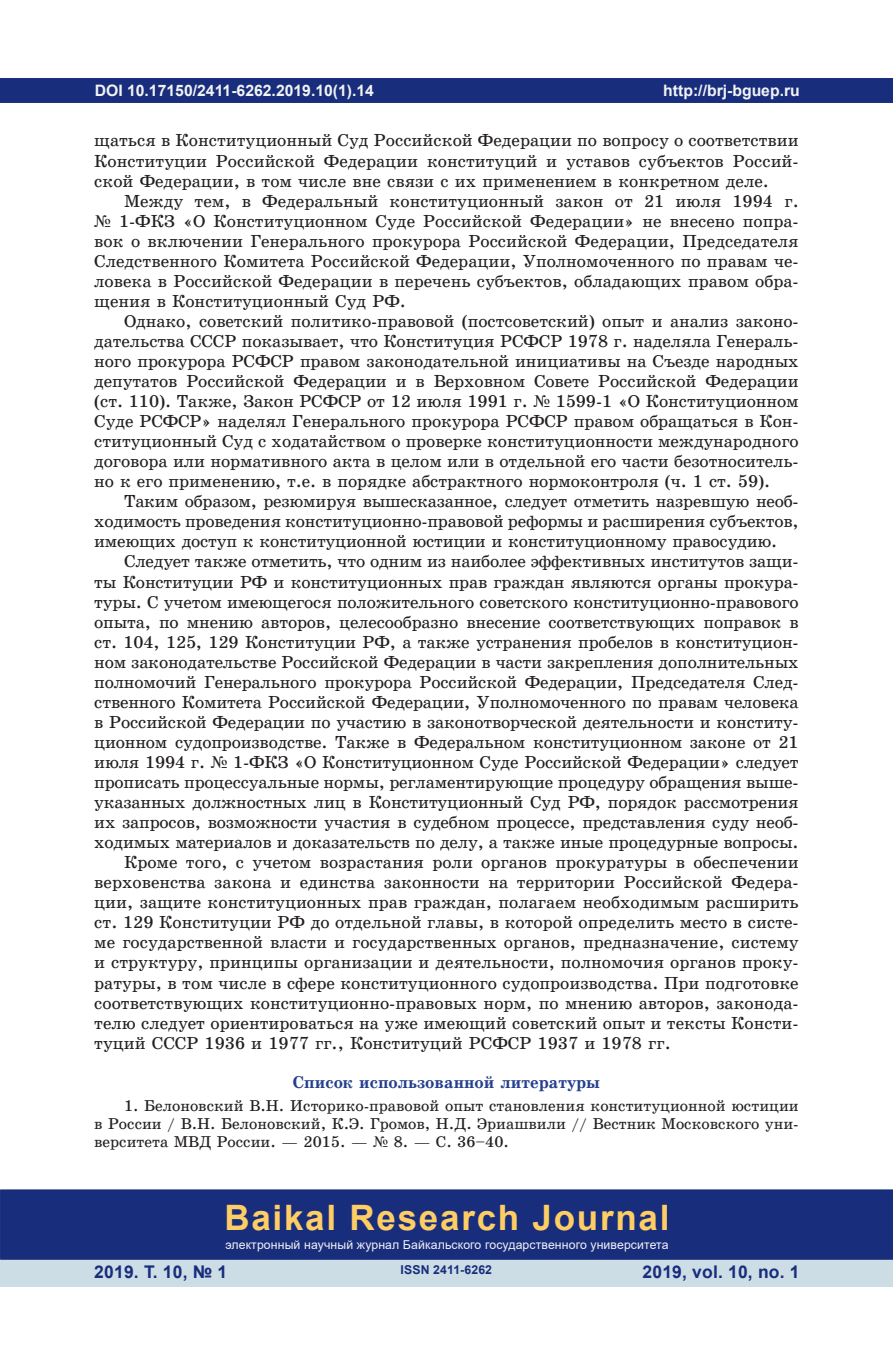
<style>
.page{position:relative;width:893px;height:1360px;background:#fff}
.page>*{position:absolute;margin:0;border:0;box-sizing:border-box;transform-origin:0 0}
.t1{font:700 35px "Arial";letter-spacing:.05em;color:#fecd64}
.t2{font:17.5px/20.1px "School Book C";letter-spacing:-.01em;color:#231f20;text-align:justify}
.t3{font:700 17.5px "Arial";letter-spacing:.01em;color:#182d7c}
.t4{font:17.15px "School Book C Bold";color:#253f8e}
.t5{font:15.75px/17.8px "School Book C";color:#231f20;text-align:justify}
.t6{font:700 15.75px "Arial";color:#f2f3f4}
.t7{font:12.25px "Arial";letter-spacing:.01em;color:#f2f3f4}
.t8{font:700 12.25px "Arial";letter-spacing:.01em;color:#182d7c}
.s1{font-family:"Times New Roman"}
</style>
<div class="page">
<div style="left:0;top:78px;width:893px;height:25px;background:#182d7c"></div>
<div style="left:0;top:1258px;width:893px;height:28px;background:#cddde6"></div>
<div style="left:0;top:1189px;width:893px;height:70px;background:#182d7c;border:2px solid #182d7c"></div>
<p class="t6" style="left:95px;top:79px;width:281px">DOI 10.17150/2411-6262.2019.10(1).14</p>
<p class="t2" style="left:94px;top:131px;width:706px">щаться в Конституционный Суд Российской Федерации по вопросу о соответствии Конституции Российской Федерации конституций и уставов субъектов Россий&shy;ской Федерации, в том числе вне связи с их применением в конкретном деле.</p>
<p class="t2" style="left:94px;top:191px;width:706px;text-indent:30px">Между тем, в Федеральный конституционный закон от 21 июля 1994 г. <span class="s1">№</span> 1-ФКЗ «О Конституционном Суде Российской Федерации» не внесено попра&shy;вок о включении Генерального прокурора Российской Федерации, Председателя Следственного Комитета Российской Федерации, Уполномоченного по правам че&shy;ловека в Российской Федерации в перечень субъектов, обладающих правом обра&shy;щения в Конституционный Суд РФ.</p>
<p class="t2" style="left:94px;top:311px;width:706px;text-indent:30px">Однако, советский политико-правовой (постсоветский) опыт и анализ законо&shy;дательства СССР показывает, что Конституция РСФСР 1978 г. наделяла Генераль&shy;ного прокурора РСФСР правом законодательной инициативы на Съезде народных депутатов Российской Федерации и в Верховном Совете Российской Федерации (ст. 110). Также, Закон РСФСР от 12 июля 1991 г. <span class="s1">№</span> 1599-1 «О Конституционном Суде РСФСР» наделял Генерального прокурора РСФСР правом обращаться в Кон&shy;ституционный Суд с ходатайством о проверке конституционности международного договора или нормативного акта в целом или в отдельной его части безотноситель&shy;но к его применению, т.е. в порядке абстрактного нормоконтроля (ч. 1 ст. 59).</p>
<p class="t2" style="left:94px;top:491px;width:706px;text-indent:30px">Таким образом, резюмируя вышесказанное, следует отметить назревшую необ&shy;ходимость проведения конституционно-правовой реформы и расширения субъектов, имеющих доступ к конституционной юстиции и конституционному правосудию.</p>
<p class="t2" style="left:124px;top:551px;width:676px">Следует также отметить, что одним из наиболее эффективных институтов защи-</p>
<p class="t2" style="left:94px;top:571px;width:706px">ты Конституции РФ и конституционных прав граждан являются органы прокура-</p>
<p class="t2" style="left:94px;top:591px;width:706px">туры. С учетом имеющегося положительного советского конституционно-правового</p>
<p class="t2" style="left:94px;top:612px;width:706px">опыта, по мнению авторов, целесообразно внесение соответствующих поправок в</p>
<p class="t2" style="left:94px;top:632px;width:706px">ст. 104, 125, 129 Конституции РФ, а также устранения пробелов в конституцион-</p>
<p class="t2" style="left:94px;top:652px;width:706px">ном законодательстве Российской Федерации в части закрепления дополнительных</p>
<p class="t2" style="left:94px;top:672px;width:706px">полномочий Генерального прокурора Российской Федерации, Председателя След-</p>
<p class="t2" style="left:94px;top:692px;width:706px">ственного Комитета Российской Федерации, Уполномоченного по правам человека</p>
<p class="t2" style="left:94px;top:712px;width:706px">в Российской Федерации по участию в законотворческой деятельности и конститу-</p>
<p class="t2" style="left:94px;top:732px;width:706px">ционном судопроизводстве. Также в Федеральном конституционном законе от 21</p>
<p class="t2" style="left:94px;top:752px;width:706px">июля 1994 г. <span class="s1">№</span> 1-ФКЗ «О Конституционном Суде Российской Федерации» следует</p>
<p class="t2" style="left:94px;top:772px;width:706px">прописать процессуальные нормы, регламентирующие процедуру обращения выше-</p>
<p class="t2" style="left:94px;top:792px;width:706px">указанных должностных лиц в Конституционный Суд РФ, порядок рассмотрения</p>
<p class="t2" style="left:94px;top:812px;width:706px">их запросов, возможности участия в судебном процессе, представления суду необ-</p>
<p class="t2" style="left:94px;top:832px;width:706px">ходимых материалов и доказательств по делу, а также иные процедурные вопросы.</p>
<p class="t2" style="left:124px;top:852px;width:676px">Кроме того, с учетом возрастания роли органов прокуратуры в обеспечении</p>
<p class="t2" style="left:94px;top:872px;width:706px">верховенства закона и единства законности на территории Российской Федера-</p>
<p class="t2" style="left:94px;top:892px;width:706px">ции, защите конституционных прав граждан, полагаем необходимым расширить</p>
<p class="t2" style="left:94px;top:912px;width:706px">ст. 129 Конституции РФ до отдельной главы, в которой определить место в систе-</p>
<p class="t2" style="left:94px;top:932px;width:706px">ме государственной власти и государственных органов, предназначение, систему</p>
<p class="t2" style="left:94px;top:952px;width:706px">и структуру, принципы организации и деятельности, полномочия органов проку-</p>
<p class="t2" style="left:94px;top:972px;width:706px">ратуры, в том числе в сфере конституционного судопроизводства. При подготовке</p>
<p class="t2" style="left:94px;top:992px;width:706px">соответствующих конституционно-правовых норм, по мнению авторов, законода-</p>
<p class="t2" style="left:94px;top:1012px;width:706px">телю следует ориентироваться на уже имеющий советский опыт и тексты Консти-</p>
<p class="t2" style="left:94px;top:1032px;width:578px">туций СССР 1936 и 1977 гг., Конституций РСФСР 1937 и 1978 гг.</p>
<p class="t4" style="left:293px;top:1072px;width:309px">Список использованной литературы</p>
<p class="t5" style="left:94px;top:1096px;width:706px;text-indent:30px">1. Белоновский В.Н. Историко-правовой опыт становления конституционной юстиции в России / В.Н. Белоновский, К.Э. Громов, Н.Д. Эриашвили // Вестник Московского уни&shy;верситета МВД России. — 2015. — <span class="s1">№</span> 8. — С. 36–40.</p>
<p class="t6" style="left:663px;top:79px;width:138px">http://brj-bguep.ru</p>
<p class="t6" style="left:357px;top:79px;width:10px">5</p>
<h1 class="t1" style="left:224px;top:1192px;width:447px">Baikal Research Journal</h1>
<p class="t7" style="left:225px;top:1236px;width:445px">электронный научный журнал Байкальского государственного университета</p>
<p class="t3" style="left:94px;top:1259px;width:135px">2019. Т. 10, № 1</p>
<p class="t8" style="left:401px;top:1261px;width:93px">ISSN 2411-6262</p>
<p class="t3" style="left:643px;top:1259px;width:159px">2019, vol. 10, no. 1</p>
</div>
